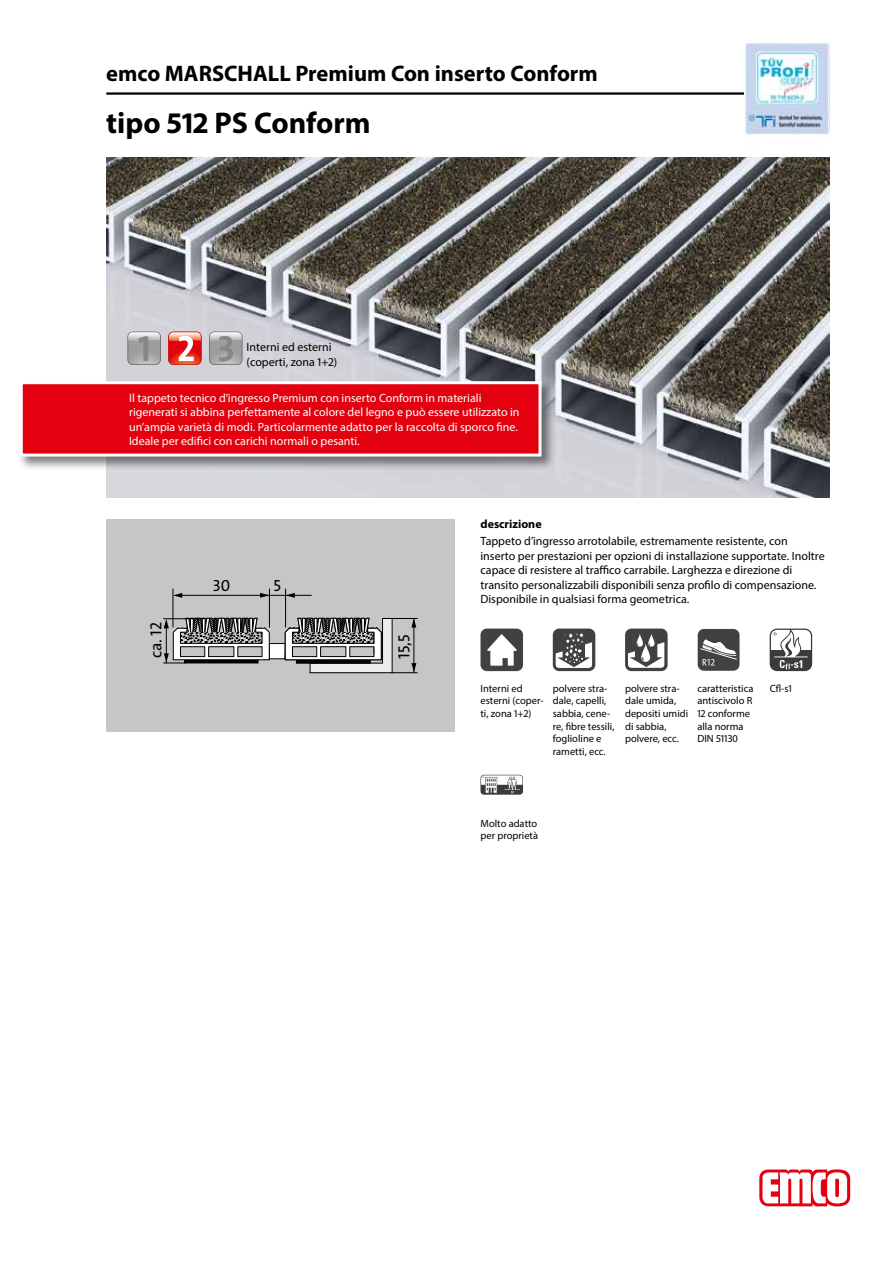
<style>
.page{position:relative;width:893px;height:1263px;background:#fff}
.page>*{position:absolute;margin:0;border:0;box-sizing:border-box;transform-origin:0 0}
.t1{font:700 30px "Myriad Pro";color:#000}
.t2{font:700 22.5px "Myriad Pro";color:#000}
.t3{font:16.2px "The Sans Os F";color:#000}
.t4{font:12px/14.4px "Myriad Pro";color:#000}
.t5{font:12px/14.4px "Myriad Pro";color:#fff}
.t6{font:700 12px "Myriad Pro";color:#000}
.t7{font:10.5px/12.6px "Myriad Pro";color:#000}
</style>
<div class="page">
<img style="left:106px;top:157px;width:723px;height:340px">
<hr style="left:106px;top:92px;width:723px;height:3px;background:#000">
<svg style="left:759px;top:1169px;width:91px;height:37px"></svg>
<img style="left:744px;top:43px;width:85px;height:92px">
<div style="left:18px;top:379px;width:538px;height:92px;background:#000;opacity:.5"></div>
<div style="left:21px;top:383px;width:519px;height:72px;background:#e3000f"></div>
<div style="left:20px;top:381px;width:522px;height:76px;border:3px solid #fff"></div>
<svg style="left:168px;top:332px;width:33px;height:33px"></svg>
<svg style="left:209px;top:332px;width:33px;height:33px"></svg>
<svg style="left:128px;top:332px;width:33px;height:33px"></svg>
<div style="left:106px;top:519px;width:349px;height:212px;background:#c5c6c6"></div>
<hr style="left:183px;top:595px;width:86px;height:1px;background:#000">
<svg style="left:260px;top:593px;width:9px;height:5px"></svg>
<svg style="left:174px;top:593px;width:8px;height:5px"></svg>
<svg style="left:286px;top:593px;width:9px;height:5px"></svg>
<hr style="left:173px;top:589px;width:1px;height:38px;background:#000">
<hr style="left:285px;top:589px;width:1px;height:38px;background:#000">
<hr style="left:269px;top:589px;width:1px;height:38px;background:#000">
<hr style="left:269px;top:595px;width:42px;height:1px;background:#000">
<div style="left:269px;top:643px;width:16px;height:16px;background:#fff"></div>
<div style="left:269px;top:643px;width:17px;height:16px;border:1px solid #000"></div>
<svg style="left:163px;top:617px;width:107px;height:46px"></svg>
<svg style="left:284px;top:617px;width:133px;height:56px"></svg>
<div style="left:480px;top:629px;width:43px;height:42px;background:#414042;border-radius:6px"></div>
<svg style="left:487px;top:634px;width:30px;height:32px"></svg>
<div style="left:553px;top:629px;width:42px;height:42px;background:#414042;border-radius:6px"></div>
<svg style="left:556px;top:633px;width:36px;height:35px"></svg>
<div style="left:625px;top:629px;width:43px;height:42px;background:#414042;border-radius:6px"></div>
<svg style="left:628px;top:634px;width:36px;height:34px"></svg>
<div style="left:698px;top:629px;width:41px;height:42px;background:#414042;border-radius:6px"></div>
<svg style="left:700px;top:639px;width:37px;height:26px"></svg>
<svg style="left:770px;top:629px;width:42px;height:42px"></svg>
<svg style="left:480px;top:775px;width:43px;height:20px"></svg>
<h2 class="t2" style="left:106px;top:59px;width:493px">emco MARSCHALL Premium Con inserto Conform</h2>
<h1 class="t1" style="left:106px;top:103px;width:266px">tipo 512 PS Conform</h1>
<p class="t4" style="left:247px;top:340px;width:92px">Interni ed esterni (coperti, zona 1+2)</p>
<p class="t5" style="left:129px;top:390px;width:392px">Il tappeto tecnico d’ingresso Premium con inserto Conform in materiali rigenerati si abbina perfettamente al colore del legno e può essere utilizzato in un’ampia varietà di modi. Particolarmente adatto per la raccolta di sporco fine.<br>Ideale per edifici con carichi normali o pesanti.</p>
<h3 class="t3" style="left:146px;top:658px;width:38px;rotate:-90deg">ca. 12</h3>
<h3 class="t3" style="left:213px;top:575px;width:19px">30</h3>
<h3 class="t3" style="left:273px;top:575px;width:9px">5</h3>
<h3 class="t3" style="left:394px;top:659px;width:26px;rotate:-90deg">15,5</h3>
<p class="t6" style="left:480px;top:516px;width:63px">descrizione</p>
<p class="t4" style="left:480px;top:534px;width:346px">Tappeto d’ingresso arrotolabile, estremamente resistente, con inserto per prestazioni per opzioni di installazione supportate. Inoltre capace di resistere al traffico carrabile. Larghezza e direzione di transito personalizzabili disponibili senza profilo di compensazione.<br>Disponibile in qualsiasi forma geometrica.</p>
<p class="t7" style="left:480px;top:682px;width:65px">Interni ed esterni (coper&shy;ti, zona 1+2)</p>
<p class="t7" style="left:553px;top:682px;width:63px">polvere stra&shy;dale, capelli, sabbia, cene&shy;re, fibre tessili, foglioline e rametti, ecc.</p>
<p class="t7" style="left:625px;top:682px;width:65px">polvere stra&shy;dale umida, depositi umidi di sabbia, polvere, ecc.</p>
<p class="t7" style="left:697px;top:682px;width:58px">caratteristica antiscivolo R<br>12 conforme alla norma<br>DIN 51130</p>
<p class="t7" style="left:770px;top:682px;width:24px">Cfl-s1</p>
<p class="t7" style="left:480px;top:817px;width:59px">Molto adatto per proprietà</p>
</div>
